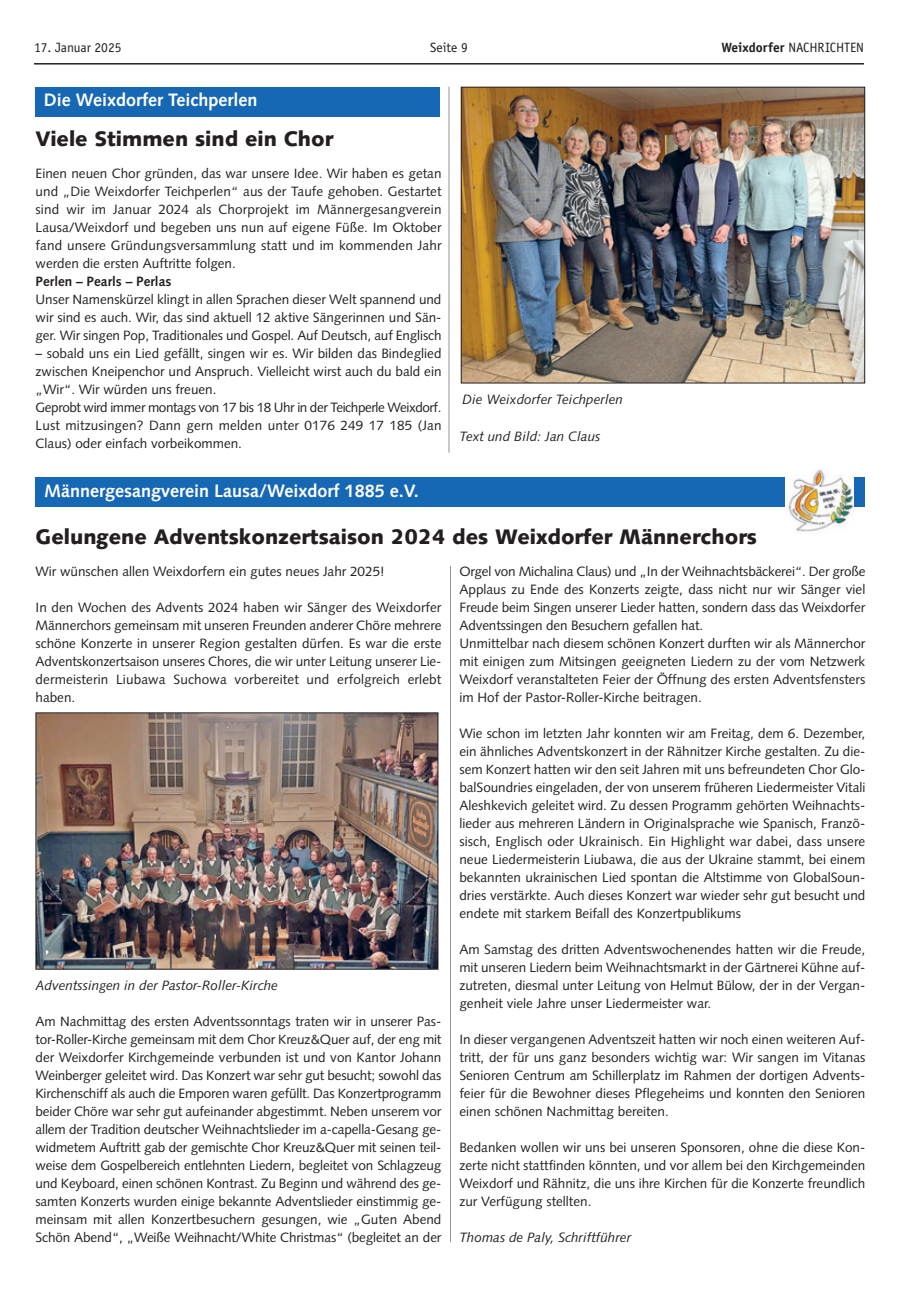
<style>
.page{position:relative;width:915px;height:1293px;background:#fff}
.page>*{position:absolute;margin:0;border:0;box-sizing:border-box;transform-origin:0 0}
.t1{font:900 21px "Syntax";color:#231f20}
.t2{font:700 18px "Syntax";color:#fff}
.t3{font:13.5px/18px "Syntax";color:#231f20;text-align:justify}
.t4{font:italic 13.5px "Syntax";color:#231f20}
.t5{font:13.5px "Officina Sans";letter-spacing:-.01em;color:#231f20}
.t6{font:700 13.5px "Syntax";color:#231f20}
.s1{font-weight:700}
</style>
<div class="page">
<hr style="left:34px;top:63px;width:829px;height:2px;background:#231f20">
<div style="left:35px;top:87px;width:404px;height:30px;background:#1768b4"></div>
<img style="left:462px;top:89px;width:400px;height:292px">
<div style="left:460px;top:87px;width:404px;height:296px;border:1px solid #231f20"></div>
<hr style="left:448px;top:87px;width:1px;height:366px;background:#939598">
<div style="left:36px;top:477px;width:829px;height:30px;background:#1768b4"></div>
<img style="left:785px;top:468px;width:68px;height:64px">
<img style="left:38px;top:714px;width:398px;height:253px">
<div style="left:36px;top:712px;width:402px;height:257px;border:1px solid #231f20"></div>
<hr style="left:450px;top:566px;width:1px;height:676px;background:#939598">
<p class="t5" style="left:34px;top:43px;width:89px">17. Januar 2025</p>
<p class="t5" style="left:430px;top:43px;width:39px">Seite 9</p>
<p class="t5" style="left:721px;top:43px;width:144px"><span class="s1">Weixdorfer</span> NACHRICHTEN</p>
<h2 class="t2" style="left:44px;top:93px;width:215px">Die Weixdorfer Teichperlen</h2>
<h1 class="t1" style="left:36px;top:129px;width:299px">Viele Stimmen sind ein Chor</h1>
<p class="t3" style="left:36px;top:165px;width:407px">Einen neuen Chor gründen, das war unsere Idee. Wir haben es getan und „Die Weixdorfer Teichperlen“ aus der Taufe gehoben. Gestartet sind wir im Januar 2024 als Chorprojekt im Männergesangverein Lausa/Weixdorf und begeben uns nun auf eigene Füße. Im Oktober fand unsere Gründungsversammlung statt und im kommenden Jahr werden die ersten Auftritte folgen.</p>
<p class="t6" style="left:36px;top:276px;width:137px">Perlen – Pearls – Perlas</p>
<p class="t3" style="left:36px;top:291px;width:407px">Unser Namenskürzel klingt in allen Sprachen dieser Welt spannend und wir sind es auch. Wir, das sind aktuell 12 aktive Sängerinnen und Sän&shy;ger. Wir singen Pop, Traditionales und Gospel. Auf Deutsch, auf Englisch</p>
<p class="t3" style="left:36px;top:345px;width:407px;text-align:left">– sobald uns ein Lied gefällt, singen wir es. Wir bilden das Bindeglied zwischen Kneipenchor und Anspruch. Vielleicht wirst auch du bald ein „Wir“. Wir würden uns freuen.<br>Geprobt wird immer montags von 17 bis 18 Uhr in der Teichperle Weixdorf.<br>Lust mitzusingen? Dann gern melden unter 0176 249 17 185 (Jan Claus) oder einfach vorbeikommen.</p>
<p class="t4" style="left:462px;top:394px;width:162px">Die Weixdorfer Teichperlen</p>
<p class="t4" style="left:459px;top:431px;width:142px">Text und Bild: Jan Claus</p>
<h2 class="t2" style="left:44px;top:483px;width:376px">Männergesangverein Lausa/Weixdorf 1885 e.V.</h2>
<h1 class="t1" style="left:36px;top:527px;width:722px">Gelungene Adventskonzertsaison 2024 des Weixdorfer Männerchors</h1>
<p class="t3" style="left:36px;top:563px;width:350px">Wir wünschen allen Weixdorfern ein gutes neues Jahr 2025!</p>
<p class="t3" style="left:36px;top:599px;width:407px">In den Wochen des Advents 2024 haben wir Sänger des Weixdorfer Männerchors gemeinsam mit unseren Freunden anderer Chöre mehrere schöne Konzerte in unserer Region gestalten dürfen. Es war die erste Adventskonzertsaison unseres Chores, die wir unter Leitung unserer Lie&shy;dermeisterin Liubawa Suchowa vorbereitet und erfolgreich erlebt haben.</p>
<p class="t3" style="left:459px;top:563px;width:407px;text-align:left">Orgel von Michalina Claus) und „In der Weihnachtsbäckerei“. Der große Applaus zu Ende des Konzerts zeigte, dass nicht nur wir Sänger viel Freude beim Singen unserer Lieder hatten, sondern dass das Weixdorfer Adventssingen den Besuchern gefallen hat.<br>Unmittelbar nach diesem schönen Konzert durften wir als Männerchor mit einigen zum Mitsingen geeigneten Liedern zu der vom Netzwerk Weixdorf veranstalteten Feier der Öffnung des ersten Adventsfensters im Hof der Pastor-Roller-Kirche beitragen.</p>
<p class="t3" style="left:459px;top:725px;width:407px">Wie schon im letzten Jahr konnten wir am Freitag, dem 6. Dezember, ein ähnliches Adventskonzert in der Rähnitzer Kirche gestalten. Zu die&shy;sem Konzert hatten wir den seit Jahren mit uns befreundeten Chor Glo&shy;balSoundries eingeladen, der von unserem früheren Liedermeister Vitali Aleshkevich geleitet wird. Zu dessen Programm gehörten Weihnachts&shy;lieder aus mehreren Ländern in Originalsprache wie Spanisch, Franzö&shy;sisch, Englisch oder Ukrainisch. Ein Highlight war dabei, dass unsere neue Liedermeisterin Liubawa, die aus der Ukraine stammt, bei einem bekannten ukrainischen Lied spontan die Altstimme von GlobalSoun&shy;dries verstärkte. Auch dieses Konzert war wieder sehr gut besucht und endete mit starkem Beifall des Konzertpublikums</p>
<p class="t3" style="left:459px;top:941px;width:407px">Am Samstag des dritten Adventswochenendes hatten wir die Freude, mit unseren Liedern beim Weihnachtsmarkt in der Gärtnerei Kühne auf&shy;zutreten, diesmal unter Leitung von Helmut Bülow, der in der Vergan&shy;genheit viele Jahre unser Liedermeister war.</p>
<p class="t3" style="left:459px;top:1031px;width:407px">In dieser vergangenen Adventszeit hatten wir noch einen weiteren Auf&shy;tritt, der für uns ganz besonders wichtig war: Wir sangen im Vitanas Senioren Centrum am Schillerplatz im Rahmen der dortigen Advents&shy;feier für die Bewohner dieses Pflegeheims und konnten den Senioren einen schönen Nachmittag bereiten.</p>
<p class="t3" style="left:459px;top:1139px;width:407px">Bedanken wollen wir uns bei unseren Sponsoren, ohne die diese Kon&shy;zerte nicht stattfinden könnten, und vor allem bei den Kirchgemeinden Weixdorf und Rähnitz, die uns ihre Kirchen für die Konzerte freundlich zur Verfügung stellten.</p>
<p class="t4" style="left:459px;top:1232px;width:173px">Thomas de Paly, Schriftführer</p>
<p class="t4" style="left:36px;top:979px;width:244px">Adventssingen in der Pastor-Roller-Kirche</p>
<p class="t3" style="left:36px;top:1013px;width:407px">Am Nachmittag des ersten Adventssonntags traten wir in unserer Pas&shy;tor-Roller-Kirche gemeinsam mit dem Chor Kreuz&amp;Quer auf, der eng mit der Weixdorfer Kirchgemeinde verbunden ist und von Kantor Johann Weinberger geleitet wird. Das Konzert war sehr gut besucht; sowohl das Kirchenschiff als auch die Emporen waren gefüllt. Das Konzertprogramm beider Chöre war sehr gut aufeinander abgestimmt. Neben unserem vor allem der Tradition deutscher Weihnachtslieder im a-capella-Gesang ge&shy;widmetem Auftritt gab der gemischte Chor Kreuz&amp;Quer mit seinen teil&shy;weise dem Gospelbereich entlehnten Liedern, begleitet von Schlagzeug und Keyboard, einen schönen Kontrast. Zu Beginn und während des ge&shy;samten Konzerts wurden einige bekannte Adventslieder einstimmig ge&shy;meinsam mit allen Konzertbesuchern gesungen, wie „Guten Abend Schön Abend“, „Weiße Weihnacht/White Christmas“ (begleitet an der</p>
</div>
